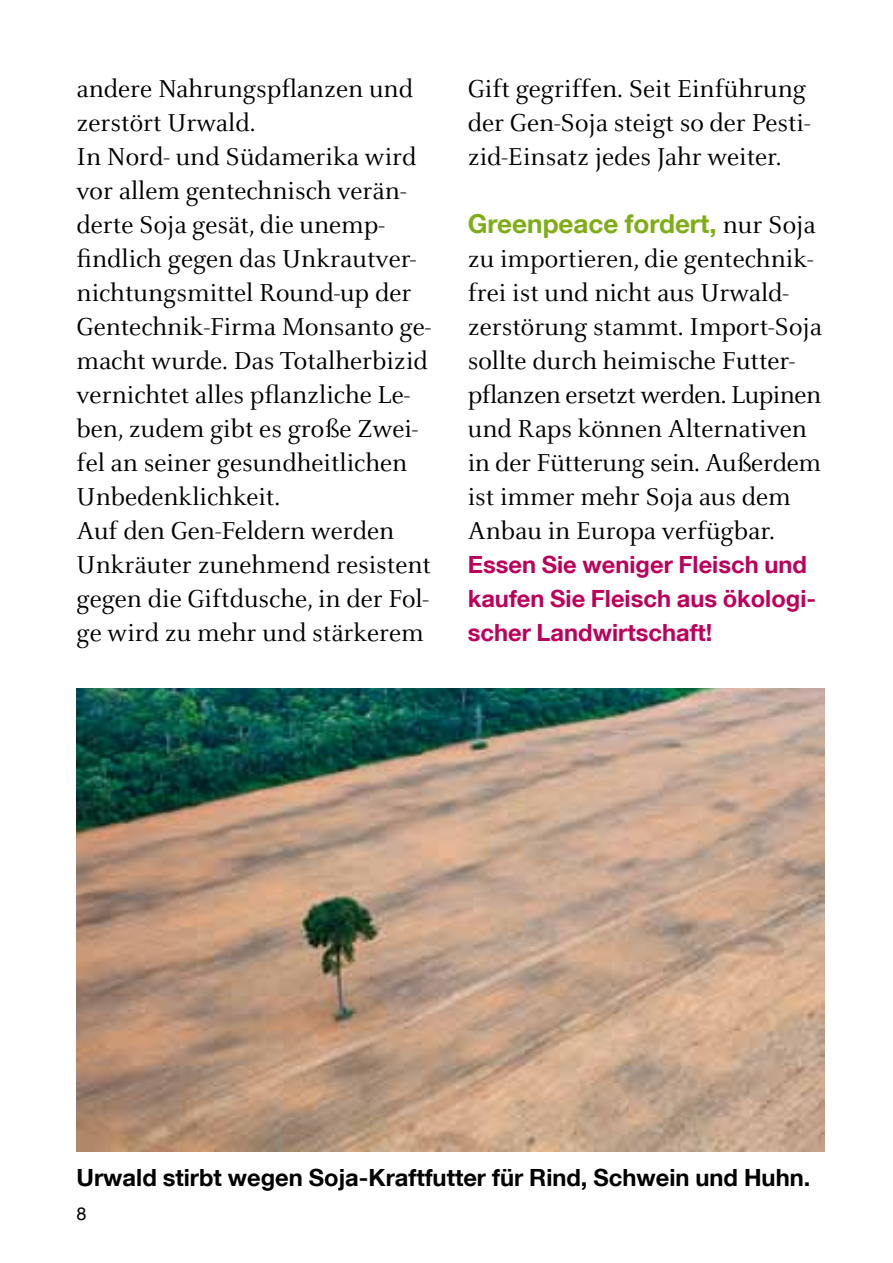
<style>
.page{position:relative;width:893px;height:1263px;background:#fff}
.page>*{position:absolute;margin:0;border:0;box-sizing:border-box;transform-origin:0 0}
.t1{font:27px/33.9px "Celeste";color:#000}
.t2{font:700 26.1px "Helvetica Neue LT Com";color:#7fad17}
.t3{font:700 23.7px/33.9px "Helvetica Neue LT Com";color:#bd015a}
.t4{font:700 23.7px "Helvetica Neue LT Com";color:#000}
.t5{font:18px "Helvetica Neue LT Com";color:#000}
.s1{font-family:"Celeste";font-weight:400;font-size:27px;color:#000}
</style>
<div class="page">
<img style="left:77px;top:689px;width:748px;height:462px">
<p class="t1" style="left:77px;top:73px;width:356px">andere Nahrungspflanzen und zerstört Urwald.<br>In Nord- und Südamerika wird vor allem gentechnisch verän&shy;derte Soja gesät, die unemp&shy;findlich gegen das Unkrautver&shy;nichtungsmittel Round-up der<br>Gentechnik-Firma Monsanto ge&shy;macht wurde. Das Totalherbizid vernichtet alles pflanzliche Le&shy;ben, zudem gibt es große Zwei&shy;fel an seiner gesundheitlichen<br>Unbedenklichkeit.<br>Auf den Gen-Feldern werden<br>Unkräuter zunehmend resistent gegen die Giftdusche, in der Fol&shy;ge wird zu mehr und stärkerem</p>
<p class="t1" style="left:468px;top:73px;width:344px">Gift gegriffen. Seit Einführung der Gen-Soja steigt so der Pesti&shy;zid-Einsatz jedes Jahr weiter.</p>
<p class="t2" style="left:468px;top:207px;width:349px">Greenpeace fordert, <span class="s1">nur Soja</span></p>
<p class="t1" style="left:468px;top:243px;width:356px">zu importieren, die gentechnik&shy;frei ist und nicht aus Urwald&shy;zerstörung stammt. Import-Soja sollte durch heimische Futter&shy;pflanzen ersetzt werden. Lupinen und Raps können Alternativen in der Fütterung sein. Außerdem ist immer mehr Soja aus dem<br>Anbau in Europa verfügbar.</p>
<p class="t3" style="left:468px;top:547px;width:350px">Essen Sie weniger Fleisch und kaufen Sie Fleisch aus ökologi&shy;scher Landwirtschaft!</p>
<p class="t4" style="left:77px;top:1162px;width:735px">Urwald stirbt wegen Soja-Kraftfutter für Rind, Schwein und Huhn.</p>
<p class="t5" style="left:77px;top:1202px;width:12px">8</p>
</div>
